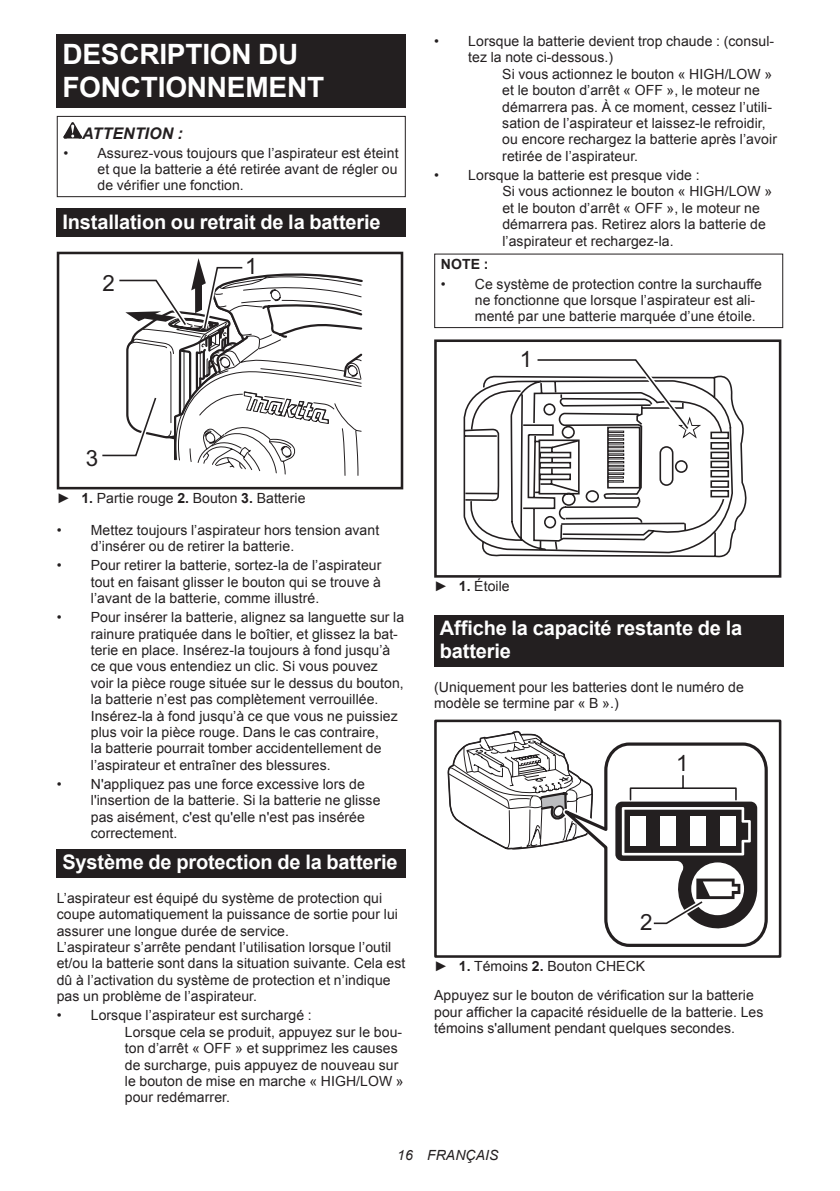
<style>
.page{position:relative;width:840px;height:1191px;background:#fff}
.page>*{position:absolute;margin:0;border:0;box-sizing:border-box;transform-origin:0 0}
.t1{font:700 28px/32.8px "Arial";letter-spacing:-.01em;color:#fff}
.t2{font:22.4px "Arial";color:#231f20}
.t3{font:700 20px/23.4px "Arial";letter-spacing:-.01em;color:#fff}
.t4{font:italic 700 16px "Arial";letter-spacing:.005em;color:#231f20}
.t5{font:14px/16.4px "Arial";letter-spacing:.005em;color:#231f20}
.t6{font:italic 14px "Arial";letter-spacing:.005em;color:#231f20}
.t7{font:700 14px "Arial";color:#231f20}
.s1{font-weight:700}
</style>
<div class="page">
<div style="left:57px;top:34px;width:348px;height:74px;background:#231f20"></div>
<svg style="left:63px;top:122px;width:19px;height:16px"></svg>
<div style="left:57px;top:116px;width:348px;height:81px;border:1px solid #231f20"></div>
<div style="left:57px;top:208px;width:348px;height:29px;background:#231f20"></div>
<div style="left:57px;top:252px;width:346px;height:237px;border:3px solid #231f20"></div>
<svg style="left:102px;top:258px;width:261px;height:218px"></svg>
<div style="left:57px;top:849px;width:348px;height:29px;background:#231f20"></div>
<div style="left:434px;top:253px;width:348px;height:75px;border:1px solid #231f20"></div>
<svg style="left:463px;top:375px;width:284px;height:183px"></svg>
<div style="left:710px;top:431px;width:18px;height:8px;border:2px solid #231f20"></div>
<div style="left:710px;top:442px;width:18px;height:7px;border:2px solid #231f20"></div>
<div style="left:710px;top:451px;width:18px;height:8px;border:2px solid #231f20"></div>
<div style="left:710px;top:460px;width:18px;height:8px;border:2px solid #231f20"></div>
<div style="left:710px;top:470px;width:18px;height:7px;border:2px solid #231f20"></div>
<div style="left:710px;top:480px;width:18px;height:8px;border:2px solid #231f20"></div>
<div style="left:710px;top:490px;width:18px;height:7px;border:2px solid #231f20"></div>
<div style="left:607px;top:468px;width:17px;height:3px;border:1px solid #231f20"></div>
<div style="left:607px;top:472px;width:17px;height:3px;border:1px solid #231f20"></div>
<svg style="left:607px;top:476px;width:16px;height:6px"></svg>
<div style="left:434px;top:339px;width:347px;height:238px;border:3px solid #231f20"></div>
<svg style="left:532px;top:359px;width:170px;height:108px"></svg>
<div style="left:434px;top:615px;width:348px;height:52px;background:#231f20"></div>
<div style="left:434px;top:719px;width:347px;height:238px;border:3px solid #231f20"></div>
<svg style="left:446px;top:719px;width:319px;height:238px"></svg>
<h1 class="t1" style="left:62px;top:38px;width:263px">DESCRIPTION DU<br>FONCTIONNEMENT</h1>
<p class="t4" style="left:82px;top:122px;width:102px">ATTENTION :</p>
<p class="t5" style="left:97px;top:145px;width:302px;text-align:justify;text-indent:-34px">• Assurez-vous toujours que l’aspirateur est éteint et que la batterie a été retirée avant de régler ou de vérifier une fonction.</p>
<h3 class="t3" style="left:62px;top:210px;width:319px">Installation ou retrait de la batterie</h3>
<h2 class="t2" style="left:245px;top:251px;width:14px">1</h2>
<h2 class="t2" style="left:102px;top:268px;width:14px">2</h2>
<p class="t5" style="left:468px;top:33px;width:307px;text-indent:-34px">• Lorsque la batterie devient trop chaude : (consul&shy;tez la note ci-dessous.)</p>
<p class="t5" style="left:502px;top:66px;width:276px">Si vous actionnez le bouton « HIGH/LOW » et le bouton d’arrêt « OFF », le moteur ne démarrera pas. À ce moment, cessez l’utili&shy;sation de l’aspirateur et laissez-le refroidir, ou encore rechargez la batterie après l’avoir retirée de l’aspirateur.</p>
<p class="t5" style="left:502px;top:167px;width:271px;text-indent:-68px">• Lorsque la batterie est presque vide :<br>Si vous actionnez le bouton « HIGH/LOW » et le bouton d’arrêt « OFF », le moteur ne démarrera pas. Retirez alors la batterie de l’aspirateur et rechargez-la.</p>
<p class="t7" style="left:440px;top:255px;width:49px">NOTE :</p>
<p class="t5" style="left:474px;top:276px;width:288px;text-indent:-34px">• Ce système de protection contre la surchauffe ne fonctionne que lorsque l’aspirateur est ali&shy;menté par une batterie marquée d’une étoile.</p>
<h2 class="t2" style="left:519px;top:344px;width:14px">1</h2>
<h2 class="t2" style="left:86px;top:443px;width:14px">3</h2>
<p class="t5" style="left:57px;top:490px;width:250px">► <span class="s1">1.</span> Partie rouge <span class="s1">2.</span> Bouton <span class="s1">3.</span> Batterie</p>
<p class="t5" style="left:91px;top:522px;width:290px;text-indent:-34px">• Mettez toujours l’aspirateur hors tension avant d’insérer ou de retirer la batterie.</p>
<p class="t5" style="left:91px;top:557px;width:292px;text-align:justify;text-indent:-34px">• Pour retirer la batterie, sortez-la de l’aspirateur tout en faisant glisser le bouton qui se trouve à l’avant de la batterie, comme illustré.</p>
<p class="t5" style="left:91px;top:609px;width:315px;text-indent:-34px">• Pour insérer la batterie, alignez sa languette sur la rainure pratiquée dans le boîtier, et glissez la bat&shy;terie en place. Insérez-la toujours à fond jusqu’à ce que vous entendiez un clic. Si vous pouvez voir la pièce rouge située sur le dessus du bouton, la batterie n’est pas complètement verrouillée.<br>Insérez-la à fond jusqu’à ce que vous ne puissiez plus voir la pièce rouge. Dans le cas contraire,<br>la batterie pourrait tomber accidentellement de l’aspirateur et entraîner des blessures.</p>
<p class="t5" style="left:91px;top:776px;width:291px;text-indent:-34px">• N'appliquez pas une force excessive lors de l'insertion de la batterie. Si la batterie ne glisse pas aisément, c'est qu'elle n'est pas insérée correctement.</p>
<h3 class="t3" style="left:62px;top:851px;width:336px">Système de protection de la batterie</h3>
<p class="t5" style="left:57px;top:890px;width:350px">L’aspirateur est équipé du système de protection qui coupe automatiquement la puissance de sortie pour lui assurer une longue durée de service.<br>L’aspirateur s’arrête pendant l’utilisation lorsque l’outil et/ou la batterie sont dans la situation suivante. Cela est dû à l’activation du système de protection et n’indique pas un problème de l’aspirateur.</p>
<p class="t5" style="left:125px;top:1007px;width:280px;text-indent:-68px">• Lorsque l’aspirateur est surchargé :<br>Lorsque cela se produit, appuyez sur le bou&shy;ton d’arrêt « OFF » et supprimez les causes de surcharge, puis appuyez de nouveau sur le bouton de mise en marche « HIGH/LOW » pour redémarrer.</p>
<p class="t5" style="left:434px;top:578px;width:77px">► <span class="s1">1.</span> Étoile</p>
<h3 class="t3" style="left:439px;top:617px;width:304px">Affiche la capacité restante de la batterie</h3>
<p class="t5" style="left:434px;top:679px;width:311px">(Uniquement pour les batteries dont le numéro de modèle se termine par « B ».)</p>
<h2 class="t2" style="left:675px;top:748px;width:14px">1</h2>
<h2 class="t2" style="left:640px;top:907px;width:14px">2</h2>
<p class="t5" style="left:434px;top:952px;width:321px;line-height:28.8px">► <span class="s1">1.</span> Témoins <span class="s1">2.</span> Bouton CHECK<br>Appuyez sur le bouton de vérification sur la batterie</p>
<p class="t5" style="left:434px;top:1003px;width:330px">pour afficher la capacité résiduelle de la batterie. Les témoins s'allument pendant quelques secondes.</p>
<p class="t6" style="left:397px;top:1146px;width:103px">16 FRANÇAIS</p>
</div>
